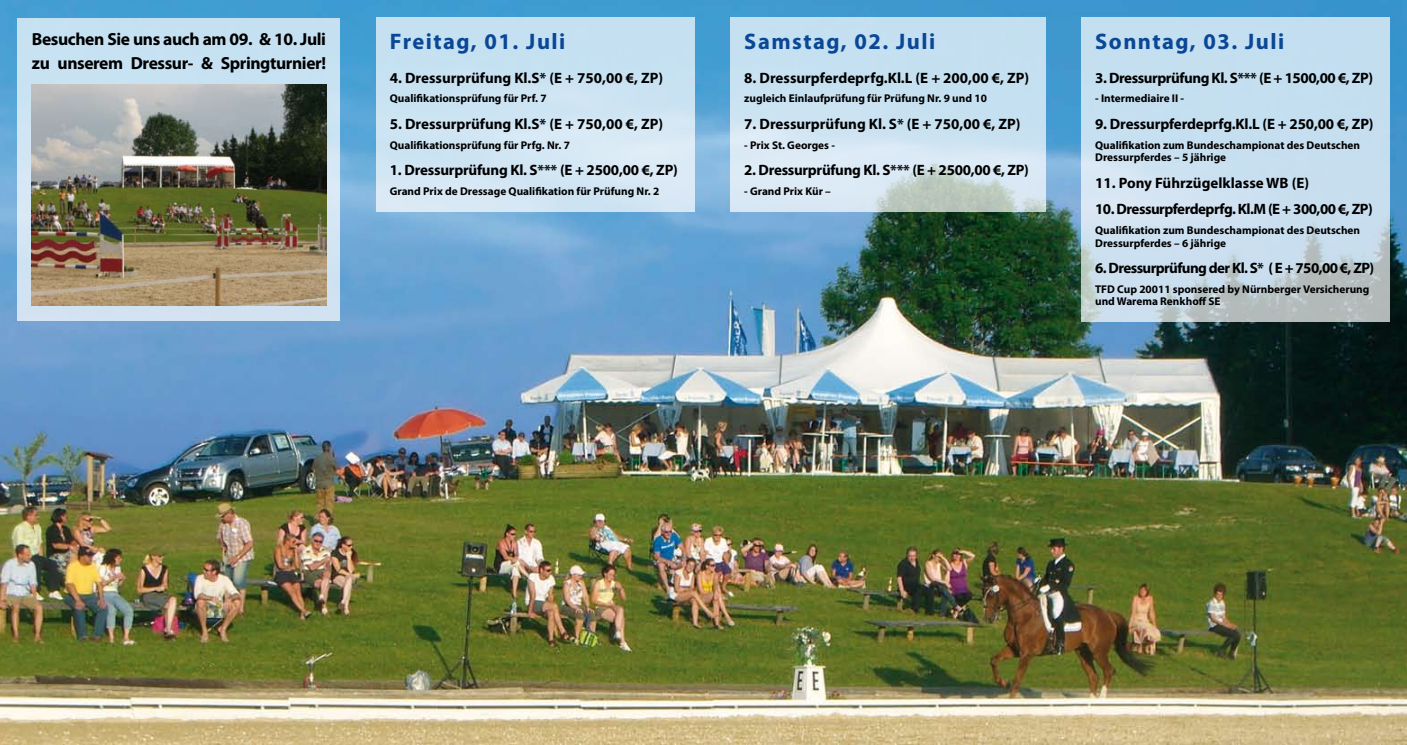
<style>
.page{position:relative;width:1407px;height:745px;background:#fff}
.page>*{position:absolute;margin:0;border:0;box-sizing:border-box;transform-origin:0 0}
.t1{font:700 22.5px "Myriad Pro";letter-spacing:.065em;color:#0a4796}
.t2{font:700 17.5px/23.8px "Myriad Pro";letter-spacing:-.025em;color:#000}
.t3{font:700 15px "Myriad Pro";letter-spacing:-.01em;color:#000}
.t4{font:700 15px "Myriad Pro";letter-spacing:-.035em;color:#000}
.t5{font:700 15px "Myriad Pro";letter-spacing:-.03em;color:#000}
.t6{font:700 15px "Myriad Pro";letter-spacing:-.04em;color:#000}
.t7{font:700 11.25px/12.5px "Myriad Pro";color:#000}
</style>
<div class="page">
<img style="left:0;top:0;width:1407px;height:744px">
<div style="left:376px;top:18px;width:318px;height:193px;background:linear-gradient(to right,#cbe3f2,#d0e5f3)"></div>
<svg style="left:730px;top:18px;width:315px;height:193px;background:#cbe1ee"></svg>
<svg style="left:1081px;top:18px;width:308px;height:303px;background:#c6dbe9"></svg>
<svg style="left:18px;top:18px;width:322px;height:302px;background:#c6ddec"></svg>
<img style="left:32px;top:85px;width:294px;height:221px">
<h2 class="t2" style="left:32px;top:27px;width:296px">Besuchen Sie uns auch am 09. &amp; 10. Juli zu unserem Dressur- &amp; Springturnier!</h2>
<h1 class="t1" style="left:390px;top:27px;width:177px">Freitag, 01. Juli</h1>
<h3 class="t3" style="left:390px;top:68px;width:275px">4. Dressurprüfung Kl.S* (E + 750,00 €, ZP)</h3>
<p class="t7" style="left:390px;top:92px;width:158px">Qualifikationsprüfung für Prf. 7</p>
<h3 class="t3" style="left:390px;top:114px;width:275px">5. Dressurprüfung Kl.S* (E + 750,00 €, ZP)</h3>
<p class="t7" style="left:390px;top:138px;width:182px">Qualifikationsprüfung für Prfg. Nr. 7</p>
<h3 class="t3" style="left:390px;top:160px;width:289px">1. Dressurprüfung Kl. S*** (E + 2500,00 €, ZP)</h3>
<p class="t7" style="left:390px;top:184px;width:271px">Grand Prix de Dressage Qualifikation für Prüfung Nr. 2</p>
<h1 class="t1" style="left:744px;top:27px;width:193px">Samstag, 02. Juli</h1>
<h3 class="t3" style="left:744px;top:68px;width:286px">8. Dressurpferdeprfg.Kl.L (E + 200,00 €, ZP)</h3>
<p class="t7" style="left:744px;top:92px;width:244px">zugleich Einlaufprüfung für Prüfung Nr. 9 und 10</p>
<h3 class="t3" style="left:744px;top:114px;width:278px">7. Dressurprüfung Kl. S* (E + 750,00 €, ZP)</h3>
<p class="t7" style="left:744px;top:138px;width:92px">- Prix St. Georges -</p>
<h3 class="t3" style="left:744px;top:160px;width:286px">2. Dressurprüfung Kl. S*** (E + 2500,00 €, ZP)</h3>
<p class="t7" style="left:744px;top:184px;width:88px">- Grand Prix Kür –</p>
<h1 class="t1" style="left:1095px;top:27px;width:191px">Sonntag, 03. Juli</h1>
<h3 class="t5" style="left:1095px;top:68px;width:279px">3. Dressurprüfung Kl. S*** (E + 1500,00 €, ZP)</h3>
<p class="t7" style="left:1095px;top:92px;width:91px">- Intermediaire II -</p>
<h3 class="t3" style="left:1095px;top:114px;width:280px">9. Dressurpferdeprfg.Kl.L (E + 250,00 €, ZP)</h3>
<p class="t7" style="left:1095px;top:138px;width:267px">Qualifikation zum Bundeschampionat des Deutschen<br>Dressurpferdes – 5 jährige</p>
<h3 class="t3" style="left:1095px;top:173px;width:215px">11. Pony Führzügelklasse WB (E)</h3>
<h3 class="t4" style="left:1095px;top:199px;width:279px">10. Dressurpferdeprfg. Kl.M (E + 300,00 €, ZP)</h3>
<p class="t7" style="left:1095px;top:223px;width:267px">Qualifikation zum Bundeschampionat des Deutschen<br>Dressurpferdes – 6 jährige</p>
<h3 class="t6" style="left:1095px;top:258px;width:281px">6. Dressurprüfung der Kl. S* ( E + 750,00 €, ZP)</h3>
<p class="t7" style="left:1095px;top:282px;width:276px">TFD Cup 20011 sponsered by Nürnberger Versicherung und Warema Renkhoff SE</p>
</div>
